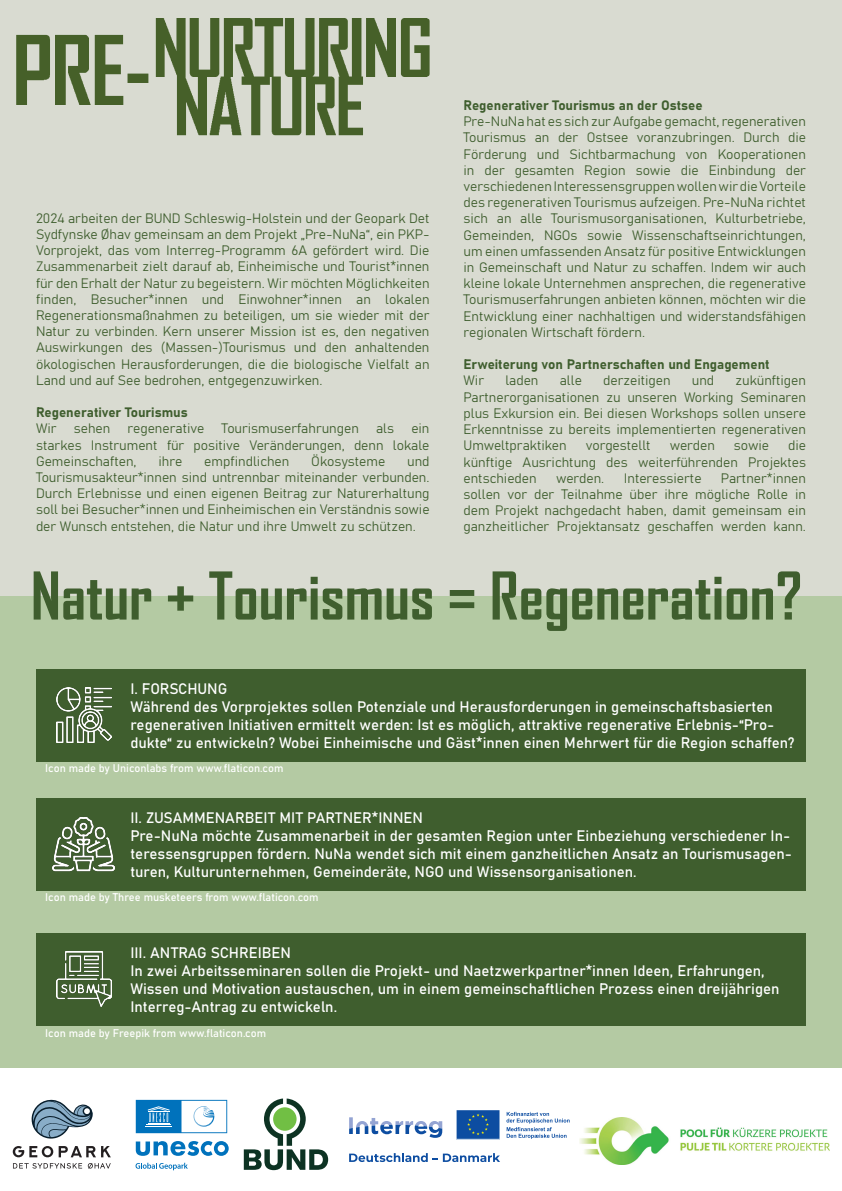
<style>
.page{position:relative;width:842px;height:1191px;background:#fff}
.page>*{position:absolute;margin:0;border:0;box-sizing:border-box;transform-origin:0 0}
.t1{font:700 63px "Agency FB";color:#3f5e2e}
.t2{font:15px/18px "Bahnschrift";color:#fff}
.t3{font:13.5px/16.2px "Bahnschrift";color:#3f5e2e;text-align:justify}
.t4{font:11px "Bahnschrift";color:#fff}
</style>
<div class="page">
<div style="left:0;top:595px;width:842px;height:596px;background:#b4caa3"></div>
<div style="left:0;top:1068px;width:842px;height:123px;background:#fff"></div>
<div style="left:0;top:0;width:842px;height:595px;background:#d9dbd1"></div>
<img style="left:16px;top:19px;width:414px;height:116px">
<svg style="left:244px;top:1098px;width:84px;height:72px"></svg>
<div style="left:273px;top:1107px;width:24px;height:23px;background:#71bf44;border-radius:50%"></div>
<div style="left:36px;top:669px;width:770px;height:92px;background:#3f5e2e"></div>
<img style="left:56px;top:688px;width:55px;height:54px">
<div style="left:36px;top:798px;width:770px;height:92px;background:#3f5e2e"></div>
<img style="left:53px;top:817px;width:62px;height:54px">
<div style="left:36px;top:933px;width:770px;height:92px;background:#3f5e2e"></div>
<img style="left:56px;top:951px;width:55px;height:55px">
<svg style="left:349px;top:1117px;width:93px;height:20px"></svg>
<svg style="left:456px;top:1110px;width:44px;height:29px"></svg>
<svg style="left:506px;top:1111px;width:64px;height:27px"></svg>
<svg style="left:349px;top:1153px;width:151px;height:9px"></svg>
<img style="left:579px;top:1117px;width:251px;height:47px">
<svg style="left:13px;top:1163px;width:98px;height:5px"></svg>
<svg style="left:31px;top:1099px;width:62px;height:39px"></svg>
<svg style="left:13px;top:1146px;width:98px;height:11px"></svg>
<svg style="left:136px;top:1141px;width:93px;height:14px"></svg>
<svg style="left:136px;top:1099px;width:91px;height:34px"></svg>
<svg style="left:193px;top:1106px;width:21px;height:20px"></svg>
<svg style="left:136px;top:1162px;width:52px;height:8px"></svg>
<p class="t3" style="left:36px;top:209px;width:395px">2024 arbeiten der BUND Schleswig-Holstein und der Geopark Det Sydfynske Øhav gemeinsam an dem Projekt „Pre-NuNa“, ein PKP-Vorprojekt, das vom Interreg-Programm 6A gefördert wird. Die Zusammenarbeit zielt darauf ab, Einheimische und Tourist*innen für den Erhalt der Natur zu begeistern. Wir möchten Möglichkeiten finden, Besucher*innen und Einwohner*innen an lokalen Regenerationsmaßnahmen zu beteiligen, um sie wieder mit der Natur zu verbinden. Kern unserer Mission ist es, den negativen Auswirkungen des (Massen-)Tourismus und den anhaltenden ökologischen Herausforderungen, die die biologische Vielfalt an Land und auf See bedrohen, entgegenzuwirken.</p>
<p class="t3" style="left:36px;top:403px;width:153px">Regenerativer Tourismus</p>
<p class="t3" style="left:36px;top:420px;width:22px">Wir</p>
<p class="t3" style="left:74px;top:420px;width:38px">sehen</p>
<p class="t3" style="left:128px;top:420px;width:78px">regenerative</p>
<p class="t3" style="left:222px;top:420px;width:139px">Tourismuserfahrungen</p>
<p class="t3" style="left:376px;top:420px;width:20px">als</p>
<p class="t3" style="left:36px;top:420px;width:395px;text-indent:375px">ein starkes Instrument für positive Veränderungen, denn lokale Gemeinschaften,</p>
<p class="t3" style="left:159px;top:452px;width:25px">ihre</p>
<p class="t3" style="left:204px;top:452px;width:87px">empfindlichen</p>
<p class="t3" style="left:311px;top:452px;width:75px">Ökosysteme</p>
<p class="t3" style="left:36px;top:452px;width:395px;text-indent:371px">und Tourismusakteur*innen sind untrennbar miteinander verbunden.<br>Durch Erlebnisse und einen eigenen Beitrag zur Naturerhaltung soll bei Besucher*innen und Einheimischen ein Verständnis sowie der Wunsch entstehen, die Natur und ihre Umwelt zu schützen.</p>
<p class="t3" style="left:463px;top:96px;width:241px">Regenerativer Tourismus an der Ostsee</p>
<p class="t3" style="left:463px;top:112px;width:344px">Pre-NuNa hat es sich zur Aufgabe gemacht, regenerativen Tourismus an der Ostsee voranzubringen. Durch die Förderung und Sichtbarmachung von Kooperationen in der gesamten Region sowie die Einbindung der verschiedenen Interessensgruppen wollen wir die Vorteile des regenerativen Tourismus aufzeigen. Pre-NuNa richtet sich an alle Tourismusorganisationen, Kulturbetriebe, Gemeinden, NGOs sowie Wissenschaftseinrichtungen, um einen umfassenden Ansatz für positive Entwicklungen in Gemeinschaft und Natur zu schaffen. Indem wir auch kleine lokale Unternehmen ansprechen, die regenerative Tourismuserfahrungen anbieten können, möchten wir die Entwicklung einer nachhaltigen und widerstandsfähigen regionalen Wirtschaft fördern.</p>
<p class="t3" style="left:463px;top:355px;width:308px">Erweiterung von Partnerschaften und Engagement</p>
<p class="t3" style="left:463px;top:372px;width:22px">Wir</p>
<p class="t3" style="left:505px;top:372px;width:35px">laden</p>
<p class="t3" style="left:560px;top:372px;width:24px">alle</p>
<p class="t3" style="left:603px;top:372px;width:69px">derzeitigen</p>
<p class="t3" style="left:692px;top:372px;width:24px">und</p>
<p class="t3" style="left:463px;top:372px;width:344px;text-indent:272px">zukünftigen Partnerorganisationen zu unseren Working Seminaren plus Exkursion ein. Bei diesen Workshops sollen unsere Erkenntnisse zu bereits implementierten regenerativen Umweltpraktiken</p>
<p class="t3" style="left:463px;top:436px;width:344px;text-indent:325px">die künftige Ausrichtung des weiterführenden Projektes entschieden</p>
<p class="t3" style="left:586px;top:436px;width:66px">vorgestellt</p>
<p class="t3" style="left:670px;top:436px;width:47px">werden</p>
<p class="t3" style="left:734px;top:436px;width:37px">sowie</p>
<p class="t3" style="left:463px;top:469px;width:344px;text-indent:257px">Partner*innen sollen vor der Teilnahme über ihre mögliche Rolle in dem Projekt nachgedacht haben, damit gemeinsam ein ganzheitlicher Projektansatz geschaffen werden kann.</p>
<p class="t3" style="left:556px;top:469px;width:50px">werden.</p>
<p class="t3" style="left:624px;top:469px;width:79px">Interessierte</p>
<p class="t1" style="left:31px;top:557px;width:773px">Natur + Tourismus = Regeneration?</p>
<p class="t2" style="left:130px;top:679px;width:99px">I. FORSCHUNG</p>
<p class="t2" style="left:130px;top:697px;width:666px">Während des Vorprojektes sollen Potenziale und Herausforderungen in gemeinschaftsbasierten regenerativen Initiativen ermittelt werden: Ist es möglich, attraktive regenerative Erlebnis-“Pro&shy;dukte“ zu entwickeln? Wobei Einheimische und Gäst*innen einen Mehrwert für die Region schaffen?</p>
<p class="t4" style="left:45px;top:760px;width:240px">Icon made by Uniconlabs from www.flaticon.com</p>
<p class="t2" style="left:130px;top:808px;width:294px">II. ZUSAMMENARBEIT MIT PARTNER*INNEN</p>
<p class="t2" style="left:130px;top:826px;width:663px;text-align:justify">Pre-NuNa möchte Zusammenarbeit in der gesamten Region unter Einbeziehung verschiedener In&shy;teressensgruppen fördern. NuNa wendet sich mit einem ganzheitlichen Ansatz an Tourismusagen&shy;turen, Kulturunternehmen, Gemeinderäte, NGO und Wissensorganisationen.</p>
<p class="t4" style="left:45px;top:889px;width:275px">Icon made by Three musketeers from www.flaticon.com</p>
<p class="t2" style="left:130px;top:942px;width:162px">III. ANTRAG SCHREIBEN</p>
<p class="t2" style="left:130px;top:960px;width:651px">In zwei Arbeitsseminaren sollen die Projekt- und Naetzwerkpartner*innen Ideen, Erfahrungen,<br>Wissen und Motivation austauschen, um in einem gemeinschaftlichen Prozess einen dreijährigen<br>Interreg-Antrag zu entwickeln.</p>
<p class="t4" style="left:45px;top:1024px;width:222px">Icon made by Freepik from www.flaticon.com</p>
</div>
